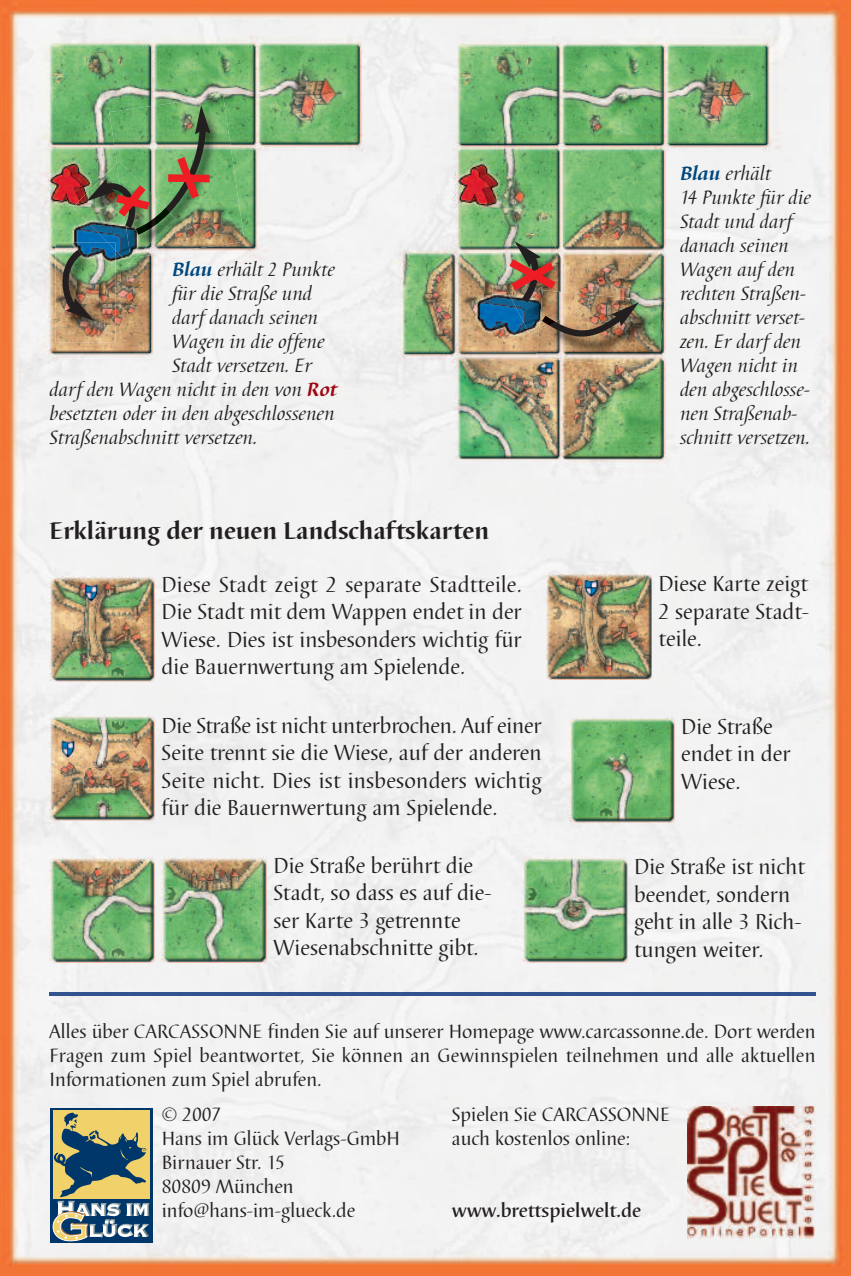
<style>
.page{position:relative;width:851px;height:1276px;background:#fff}
.page>*{position:absolute;margin:0;border:0;box-sizing:border-box;transform-origin:0 0}
.t1{font:700 25px "Barbedor T";color:#231f20}
.t2{font:22.5px/27.5px "Barbedor T";color:#231f20}
.t3{font:italic 20px/24px "Barbedor T";color:#231f20}
.t4{font:20px/24px "Barbedor T";color:#231f20}
.t5{font:500 20px "Barbedor T";color:#231f20}
.s1{font-weight:700;color:#00477d}
.s2{font-weight:700;color:#9d0715}
</style>
<div class="page">
<img style="left:0;top:0;width:850px;height:1276px">
<img style="left:37px;top:35px;width:330px;height:334px">
<img style="left:55px;top:243px;width:60px;height:100px">
<img style="left:109px;top:96px;width:135px;height:161px">
<img style="left:522px;top:857px;width:105px;height:105px">
<div style="left:50px;top:1108px;width:103px;height:134px;background:#00376b"></div>
<div style="left:53px;top:1111px;width:97px;height:88px;background:#f1d169"></div>
<svg style="left:53px;top:1112px;width:96px;height:129px"></svg>
<div style="left:57px;top:1153px;width:8px;height:10px;border:1px solid #00376b;border-radius:4px"></div>
<hr style="left:50px;top:993px;width:765px;height:2px;background:#32538f">
<img style="left:687px;top:1106px;width:128px;height:132px">
<img style="left:546px;top:575px;width:105px;height:104px">
<img style="left:50px;top:576px;width:104px;height:105px">
<img style="left:569px;top:717px;width:105px;height:105px">
<img style="left:50px;top:857px;width:104px;height:105px">
<img style="left:162px;top:857px;width:104px;height:105px">
<img style="left:50px;top:716px;width:104px;height:105px">
<img style="left:396px;top:36px;width:387px;height:442px">
<img style="left:536px;top:294px;width:128px;height:75px">
<img style="left:490px;top:228px;width:89px;height:107px">
<img style="left:494px;top:235px;width:144px;height:107px">
<img style="left:61px;top:105px;width:149px;height:216px">
<p class="t3" style="left:172px;top:257px;width:164px"><span class="s1">Blau</span> erhält 2 Punkte</p>
<p class="t3" style="left:172px;top:281px;width:141px">für die Straße und</p>
<p class="t3" style="left:172px;top:305px;width:147px">darf danach seinen</p>
<p class="t3" style="left:172px;top:329px;width:154px">Wagen in die offene</p>
<p class="t3" style="left:172px;top:353px;width:141px">Stadt versetzen. Er</p>
<p class="t3" style="left:50px;top:377px;width:289px">darf den Wagen nicht in den von <span class="s2">Rot</span></p>
<p class="t3" style="left:50px;top:401px;width:286px">besetzten oder in den abgeschlossenen</p>
<p class="t3" style="left:50px;top:425px;width:209px">Straßenabschnitt versetzen.</p>
<p class="t1" style="left:50px;top:515px;width:441px">Erklärung der neuen Landschaftskarten</p>
<p class="t2" style="left:162px;top:570px;width:361px;text-align:justify">Diese Stadt zeigt 2 separate Stadtteile.<br>Die Stadt mit dem Wappen endet in der Wiese. Dies ist insbesonders wichtig für die Bauernwertung am Spielende.</p>
<p class="t2" style="left:162px;top:711px;width:381px;text-align:justify">Die Straße ist nicht unterbrochen. Auf einer Seite trennt sie die Wiese, auf der anderen Seite nicht. Dies ist insbesonders wichtig für die Bauernwertung am Spielende.</p>
<p class="t2" style="left:273px;top:851px;width:219px">Die Straße berührt die<br>Stadt, so dass es auf die&shy;ser Karte 3 getrennte<br>Wiesenabschnitte gibt.</p>
<p class="t3" style="left:680px;top:161px;width:132px"><span class="s1">Blau</span> erhält<br>14 Punkte für die<br>Stadt und darf danach seinen<br>Wagen auf den rechten Straßen&shy;abschnitt verset&shy;zen. Er darf den<br>Wagen nicht in den abgeschlosse&shy;nen Straßenab&shy;schnitt versetzen.</p>
<p class="t2" style="left:658px;top:570px;width:152px;text-align:justify">Diese Karte zeigt 2 separate Stadt&shy;teile.</p>
<p class="t2" style="left:681px;top:712px;width:111px">Die Straße endet in der<br>Wiese.</p>
<p class="t2" style="left:634px;top:853px;width:172px">Die Straße ist nicht beendet, sondern geht in alle 3 Rich&shy;tungen weiter.</p>
<p class="t4" style="left:50px;top:1019px;width:767px;text-align:justify">Alles über CARCASSONNE finden Sie auf unserer Homepage www.carcassonne.de. Dort werden Fragen zum Spiel beantwortet, Sie können an Gewinnspielen teilnehmen und alle aktuellen Informationen zum Spiel abrufen.</p>
<p class="t4" style="left:162px;top:1102px;width:240px">© 2007<br>Hans im Glück Verlags-GmbH<br>Birnauer Str. 15<br>80809 München info@hans-im-glueck.de</p>
<p class="t4" style="left:452px;top:1102px;width:220px">Spielen Sie CARCASSONNE auch kostenlos online:</p>
<p class="t5" style="left:452px;top:1198px;width:191px">www.brettspielwelt.de</p>
</div>
